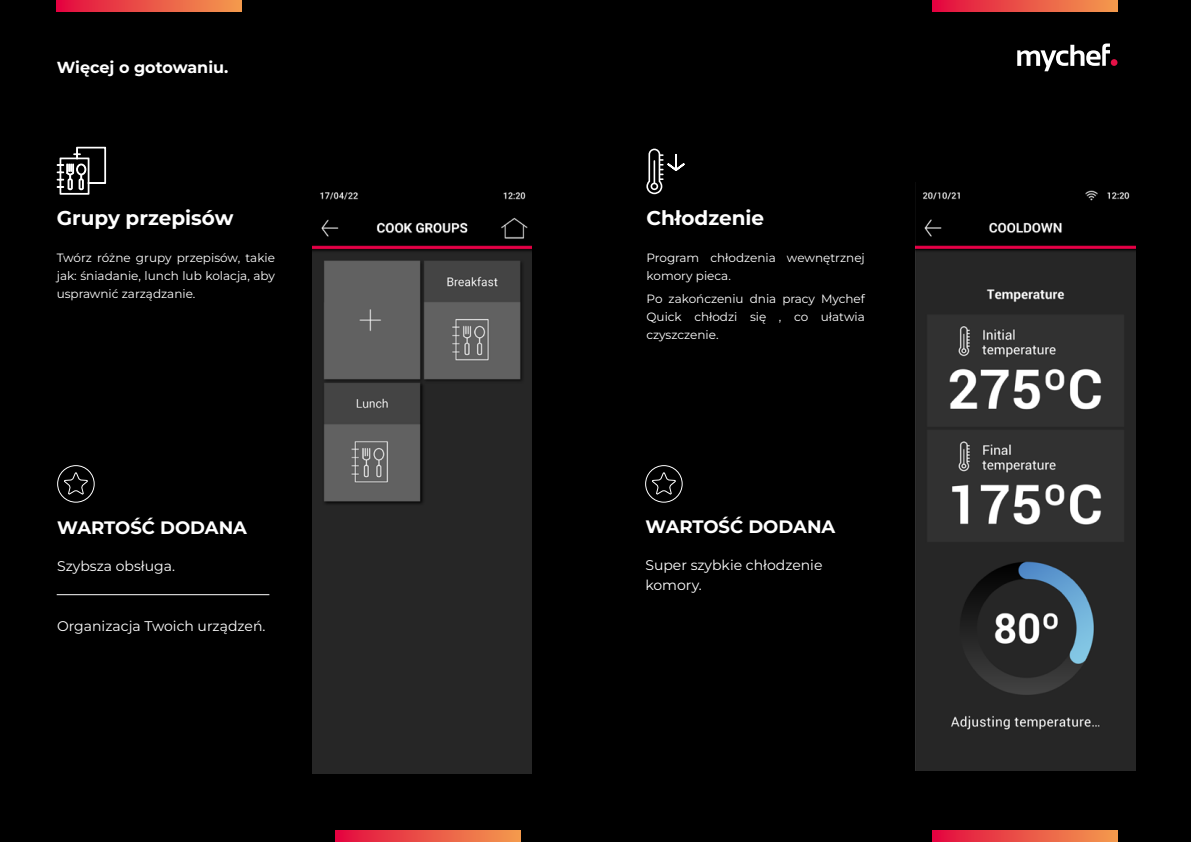
<style>
.page{position:relative;width:1191px;height:842px;background:#000}
.page>*{position:absolute;margin:0;border:0;box-sizing:border-box;transform-origin:0 0}
.t1{font:700 20px "Montserrat";color:#fff}
.t2{font:700 18px "Montserrat";color:#fff}
.t3{font:700 16px "Montserrat";color:#fff}
.t4{font:14px/20px "Montserrat";color:#fff}
.t5{font:12px/18px "Montserrat";color:#fff;text-align:justify}
</style>
<div class="page">
<img style="left:312px;top:192px;width:219px;height:581px">
<img style="left:916px;top:190px;width:219px;height:581px">
<svg style="left:57px;top:0;width:184px;height:11px;background:#eb5347"></svg>
<svg style="left:335px;top:831px;width:185px;height:11px;background:#ea5347"></svg>
<svg style="left:932px;top:831px;width:185px;height:11px;background:#ea5247"></svg>
<svg style="left:932px;top:0;width:185px;height:11px;background:#ea5247"></svg>
<div style="left:1110px;top:59px;width:7px;height:7px;background:#e51147;border-radius:50%"></div>
<svg style="left:1017px;top:44px;width:93px;height:27px"></svg>
<svg style="left:64px;top:472px;width:24px;height:23px"></svg>
<div style="left:57px;top:465px;width:38px;height:38px;border:1px solid #fff;border-radius:50%"></div>
<svg style="left:652px;top:472px;width:24px;height:23px"></svg>
<div style="left:645px;top:465px;width:37px;height:38px;border:1px solid #fff;border-radius:50%"></div>
<hr style="left:57px;top:594px;width:212px;height:1px;background:#fff">
<svg style="left:646px;top:149px;width:39px;height:45px"></svg>
<svg style="left:57px;top:147px;width:49px;height:47px"></svg>
<h3 class="t3" style="left:57px;top:57px;width:173px">Więcej o gotowaniu.</h3>
<h1 class="t1" style="left:57px;top:204px;width:178px">Grupy przepisów</h1>
<h1 class="t1" style="left:646px;top:204px;width:119px">Chłodzenie</h1>
<p class="t5" style="left:646px;top:248px;width:220px">Program chłodzenia wewnętrznej komory pieca.</p>
<p class="t5" style="left:646px;top:290px;width:220px">Po zakończeniu dnia pracy Mychef Quick chłodzi się , co ułatwia czyszczenie.</p>
<p class="t5" style="left:57px;top:248px;width:220px">Twórz różne grupy przepisów, takie jak: śniadanie, lunch lub kolacja, aby usprawnić zarządzanie.</p>
<h2 class="t2" style="left:57px;top:515px;width:191px">WARTOŚĆ DODANA</h2>
<p class="t4" style="left:57px;top:555px;width:119px">Szybsza obsługa.</p>
<p class="t4" style="left:57px;top:615px;width:210px">Organizacja Twoich urządzeń.</p>
<h2 class="t2" style="left:645px;top:515px;width:191px">WARTOŚĆ DODANA</h2>
<p class="t4" style="left:645px;top:555px;width:179px">Super szybkie chłodzenie komory.</p>
</div>
